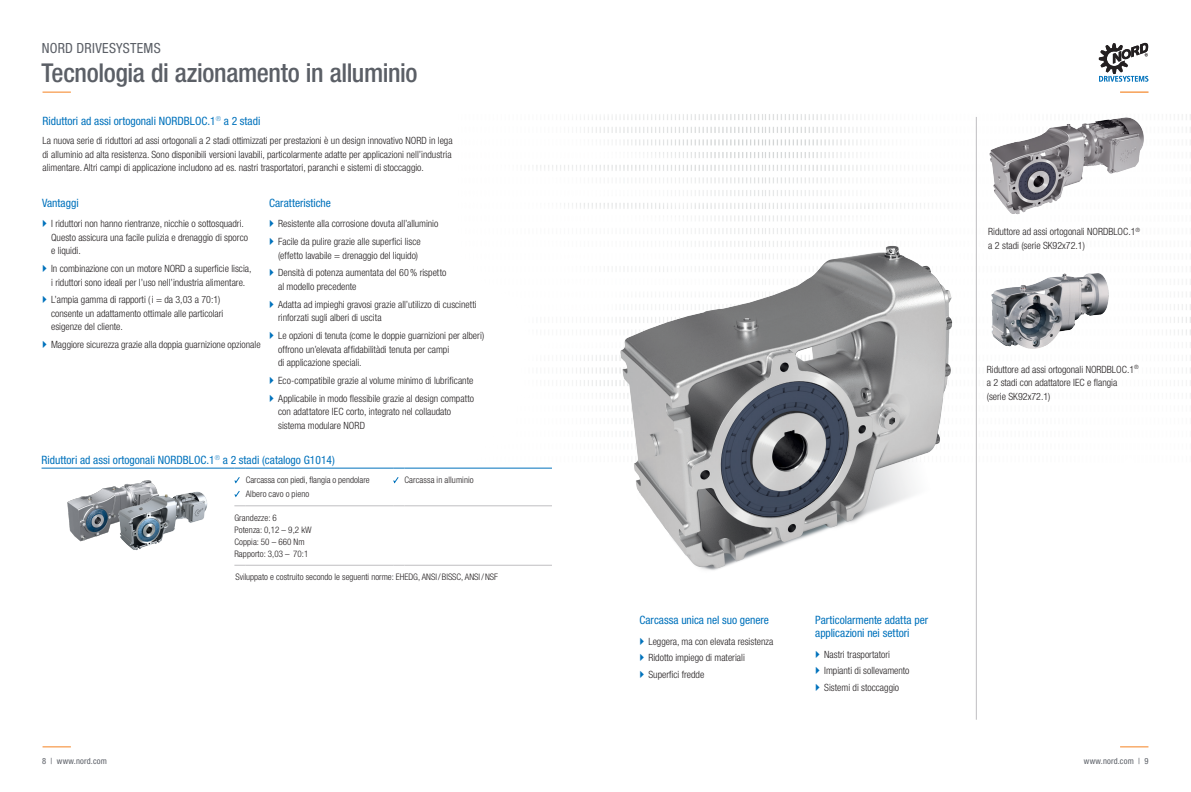
<style>
.page{position:relative;width:1191px;height:792px;background:#fff}
.page>*{position:absolute;margin:0;border:0;box-sizing:border-box;transform-origin:0 0}
.t1{font:500 condensed 26px "Helvetica Neue LT Std";letter-spacing:-.015em;color:#5b5f66}
.t2{font:condensed 14px "Helvetica Neue LT Std";letter-spacing:.02em;color:#5b5f66}
.Fließtext{font:condensed 11.5px "Helvetica Neue LT Std";color:#0072bc}
.Fließtext_Normal{font:condensed 11.5px "Helvetica Neue LT Std";color:#0072bc}
.Fließtext-2{font:300 condensed 10px "Helvetica Neue LT Std";color:#231f20}
.Fließtext_Normal-2{font:300 condensed 10px "Helvetica Neue LT Std";color:#231f20}
.Aufzählung{font:300 condensed 9px "Helvetica Neue LT Std";color:#231f20}
.t3{font:condensed 8.5px "Helvetica Neue LT Std";letter-spacing:.02em;color:#5b5f66}
</style>
<div class="page">
<svg style="left:43px;top:746px;width:28px;height:1px"></svg>
<svg style="left:1120px;top:746px;width:28px;height:1px"></svg>
<svg style="left:43px;top:92px;width:28px;height:1px"></svg>
<img style="left:536px;top:114px;width:302px;height:272px">
<div style="left:806px;top:50px;width:177px;height:177px;background:#fff;border-radius:50%"></div>
<img style="left:989px;top:141px;width:31px;height:74px">
<hr style="left:42px;top:468px;width:192px;height:1px;background:#0072bc">
<svg style="left:234px;top:468px;width:12px;height:1px"></svg>
<hr style="left:246px;top:468px;width:147px;height:1px;background:#0072bc">
<hr style="left:404px;top:468px;width:148px;height:1px;background:#0072bc">
<svg style="left:234px;top:506px;width:12px;height:1px"></svg>
<hr style="left:246px;top:506px;width:147px;height:1px;background:#bfbec1">
<hr style="left:404px;top:506px;width:148px;height:1px;background:#bfbec1">
<svg style="left:234px;top:565px;width:12px;height:1px"></svg>
<hr style="left:246px;top:565px;width:147px;height:1px;background:#bfbec1">
<hr style="left:404px;top:565px;width:148px;height:1px;background:#bfbec1">
<svg style="left:234px;top:477px;width:6px;height:7px"></svg>
<svg style="left:234px;top:491px;width:6px;height:7px"></svg>
<svg style="left:393px;top:477px;width:6px;height:7px"></svg>
<img style="left:50px;top:467px;width:126px;height:75px">
<img style="left:96px;top:480px;width:112px;height:71px">
<img style="left:590px;top:245px;width:458px;height:342px">
<hr style="left:976px;top:117px;width:1px;height:603px;background:#bfbec1">
<svg style="left:1020px;top:42px;width:171px;height:301px"></svg>
<h2 class="t2" style="left:42px;top:40px;width:120px">NORD DRIVESYSTEMS</h2>
<h1 class="t1" style="left:41px;top:57px;width:378px">Tecnologia di azionamento in alluminio</h1>
<p class="Fließtext" style="left:43px;top:114px;width:219px">Riduttori ad assi ortogonali NORDBLOC.1<sup>®</sup> a 2 stadi</p>
<p class="Fließtext-2" style="left:43px;top:135px;width:411px">La nuova serie di riduttori ad assi ortogonali a 2 stadi ottimizzati per prestazioni è un design innovativo NORD in lega</p>
<p class="Fließtext-2" style="left:43px;top:148px;width:410px">di alluminio ad alta resistenza. Sono disponibili versioni lavabili, particolarmente adatte per applicazioni nell’industria</p>
<p class="Fließtext-2" style="left:43px;top:162px;width:383px">alimentare. Altri campi di applicazione includono ad es. nastri trasportatori, paranchi e sistemi di stoccaggio.</p>
<p class="Fließtext_Normal" style="left:42px;top:196px;width:38px">Vantaggi</p>
<p class="Fließtext_Normal-2" style="left:51px;top:218px;width:194px">I riduttori non hanno rientranze, nicchie o sottosquadri.</p>
<p class="Fließtext_Normal-2" style="left:51px;top:231px;width:198px">Questo assicura una facile pulizia e drenaggio di sporco</p>
<p class="Fließtext_Normal-2" style="left:51px;top:245px;width:31px">e liquidi.</p>
<p class="Fließtext_Normal-2" style="left:51px;top:263px;width:202px">In combinazione con un motore NORD a superficie liscia,</p>
<p class="Fließtext_Normal-2" style="left:51px;top:276px;width:196px">i riduttori sono ideali per l’uso nell’industria alimentare.</p>
<p class="Fließtext_Normal-2" style="left:51px;top:294px;width:171px">L’ampia gamma di rapporti ( i = da 3,03 a 70:1)</p>
<p class="Fließtext_Normal-2" style="left:51px;top:308px;width:174px">consente un adattamento ottimale alle particolari</p>
<p class="Fließtext_Normal-2" style="left:51px;top:321px;width:73px">esigenze del cliente.</p>
<p class="Fließtext_Normal-2" style="left:51px;top:339px;width:211px">Maggiore sicurezza grazie alla doppia guarnizione opzionale</p>
<p class="Fließtext" style="left:269px;top:196px;width:63px">Caratteristiche</p>
<p class="Fließtext-2" style="left:278px;top:218px;width:162px">Resistente alla corrosione dovuta all’alluminio</p>
<p class="Fließtext-2" style="left:278px;top:236px;width:144px">Facile da pulire grazie alle superfici lisce</p>
<p class="Fließtext-2" style="left:278px;top:249px;width:141px">(effetto lavabile = drenaggio del liquido)</p>
<p class="Fließtext-2" style="left:278px;top:267px;width:170px">Densità di potenza aumentata del 60% rispetto</p>
<p class="Fließtext-2" style="left:278px;top:281px;width:80px">al modello precedente</p>
<p class="Fließtext-2" style="left:278px;top:298px;width:200px">Adatta ad impieghi gravosi grazie all’utilizzo di cuscinetti</p>
<p class="Fließtext-2" style="left:278px;top:312px;width:105px">rinforzati sugli alberi di uscita</p>
<p class="Fließtext-2" style="left:278px;top:330px;width:208px">Le opzioni di tenuta (come le doppie guarnizioni per alberi)</p>
<p class="Fließtext-2" style="left:278px;top:343px;width:173px">offrono un’elevata affidabilitàdi tenuta per campi</p>
<p class="Fließtext-2" style="left:278px;top:357px;width:85px">di applicazione speciali.</p>
<p class="Fließtext-2" style="left:278px;top:375px;width:197px">Eco-compatibile grazie al volume minimo di lubrificante</p>
<p class="Fließtext-2" style="left:278px;top:392px;width:197px">Applicabile in modo flessibile grazie al design compatto</p>
<p class="Fließtext-2" style="left:278px;top:406px;width:174px">con adattatore IEC corto, integrato nel collaudato</p>
<p class="Fließtext-2" style="left:278px;top:419px;width:89px">sistema modulare NORD</p>
<p class="Fließtext" style="left:42px;top:453px;width:295px">Riduttori ad assi ortogonali NORDBLOC.1<sup>®</sup> a 2 stadi (catalogo G1014)</p>
<p class="Aufzählung" style="left:246px;top:475px;width:125px">Carcassa con piedi, flangia o pendolare</p>
<p class="Aufzählung" style="left:246px;top:488px;width:65px">Albero cavo o pieno</p>
<p class="Aufzählung" style="left:234px;top:512px;width:44px">Grandezze: 6</p>
<p class="Aufzählung" style="left:234px;top:524px;width:79px">Potenza: 0,12 – 9,2 kW</p>
<p class="Aufzählung" style="left:234px;top:536px;width:72px">Coppia: 50 – 660 Nm</p>
<p class="Aufzählung" style="left:234px;top:548px;width:76px">Rapporto: 3,03 – 70:1</p>
<p class="Aufzählung" style="left:404px;top:475px;width:71px">Carcassa in alluminio</p>
<p class="Aufzählung" style="left:235px;top:572px;width:264px">Sviluppato e costruito secondo le seguenti norme: EHEDG, ANSI/BISSC, ANSI/NSF</p>
<p class="Fließtext-2" style="left:988px;top:226px;width:153px">Riduttore ad assi ortogonali NORDBLOC.1<sup>®</sup></p>
<p class="Fließtext-2" style="left:988px;top:239px;width:98px">a 2 stadi (serie SK92x72.1)</p>
<p class="Fließtext-2" style="left:986px;top:363px;width:153px">Riduttore ad assi ortogonali NORDBLOC.1<sup>®</sup></p>
<p class="Fließtext-2" style="left:986px;top:377px;width:132px">a 2 stadi con adattatore IEC e flangia</p>
<p class="Fließtext-2" style="left:986px;top:390px;width:65px">(serie SK92x72.1)</p>
<p class="Fließtext" style="left:639px;top:613px;width:131px">Carcassa unica nel suo genere</p>
<p class="Fließtext_Normal-2" style="left:648px;top:636px;width:126px">Leggera, ma con elevata resistenza</p>
<p class="Fließtext_Normal-2" style="left:648px;top:652px;width:98px">Ridotto impiego di materiali</p>
<p class="Fließtext_Normal-2" style="left:648px;top:668px;width:57px">Superfici fredde</p>
<p class="Fließtext" style="left:815px;top:613px;width:114px">Particolarmente adatta per</p>
<p class="Fließtext" style="left:815px;top:626px;width:96px">applicazioni nei settori</p>
<p class="Fließtext_Normal-2" style="left:824px;top:649px;width:67px">Nastri trasportatori</p>
<p class="Fließtext_Normal-2" style="left:824px;top:665px;width:87px">Impianti di sollevamento</p>
<p class="Fließtext_Normal-2" style="left:824px;top:681px;width:76px">Sistemi di stoccaggio</p>
<p class="t3" style="left:42px;top:756px;width:66px">8 | www.nord.com</p>
<p class="t3" style="left:1083px;top:756px;width:66px">www.nord.com | 9</p>
</div>
